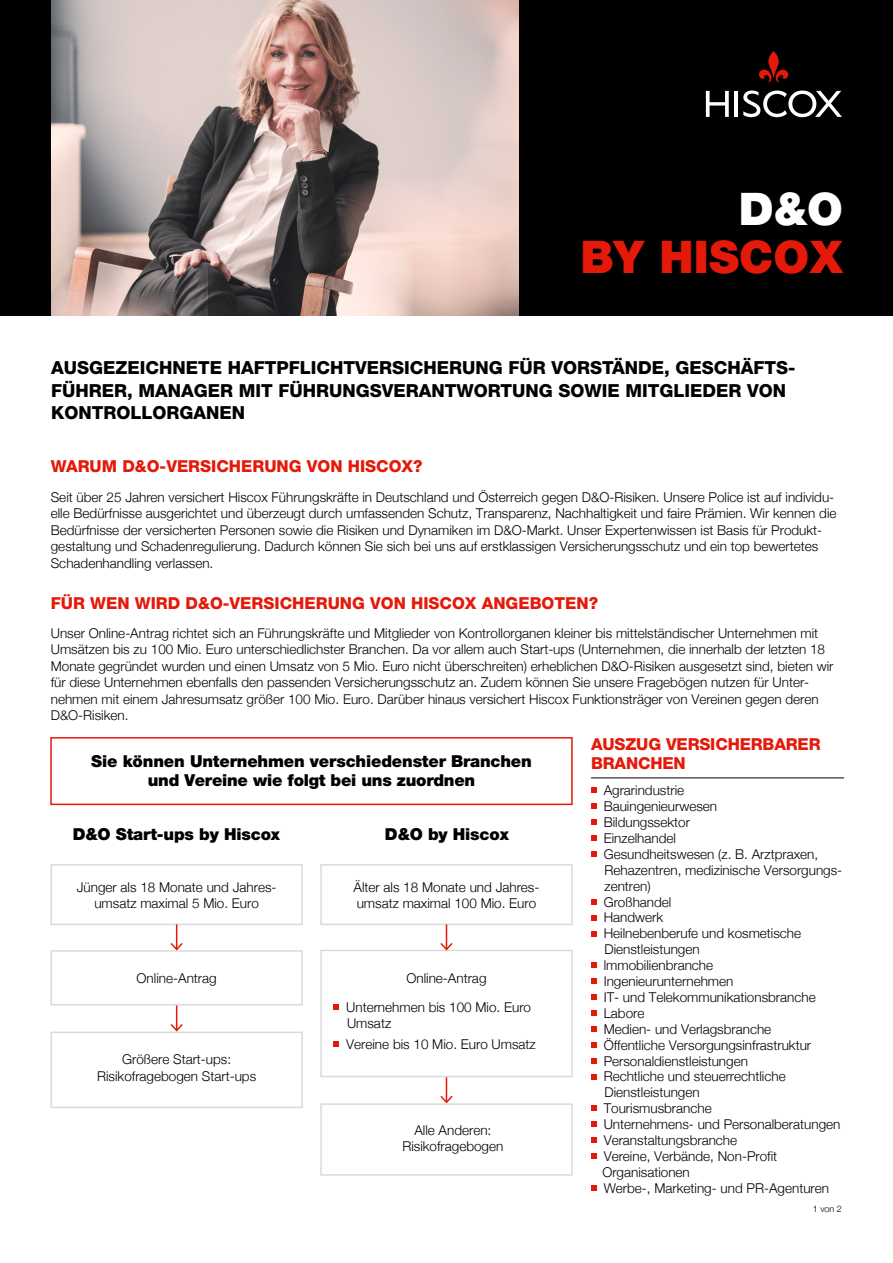
<style>
.page{position:relative;width:893px;height:1263px;background:#fff}
.page>*{position:absolute;margin:0;border:0;box-sizing:border-box;transform-origin:0 0}
.t1{font:900 45px "Helvetica Neue LT Std";letter-spacing:.005em;color:#e4190a}
.t2{font:900 45px "Helvetica Neue LT Std";color:#fff}
.t3{font:800 18px/22.5px "Helvetica Neue LT Std";color:#000}
.Body_Copy{font:900 16.5px/19.8px "Helvetica Neue LT Std";letter-spacing:-.01em;color:#000;text-align:center}
.t4{font:800 16.5px/19.8px "Helvetica Neue LT Std";color:#e4190a}
.Intro_Para{font:300 13.5px/16.5px "Helvetica Neue";color:#000}
.t5{font:300 9px "Helvetica Neue";color:#000}
</style>
<div class="page">
<div style="left:0;top:0;width:893px;height:316px;background:#000"></div>
<svg style="left:759px;top:51px;width:29px;height:31px"></svg>
<hr style="left:735px;top:91px;width:3px;height:26px;background:#fff">
<svg style="left:706px;top:91px;width:23px;height:26px"></svg>
<svg style="left:743px;top:91px;width:99px;height:26px"></svg>
<div style="left:50px;top:737px;width:523px;height:68px;border:2px solid #e4190a"></div>
<div style="left:50px;top:864px;width:253px;height:61px;border:2px solid #d9dada"></div>
<div style="left:50px;top:950px;width:253px;height:55px;border:2px solid #d9dada"></div>
<div style="left:50px;top:1031px;width:253px;height:77px;border:2px solid #d9dada"></div>
<div style="left:320px;top:864px;width:253px;height:61px;border:2px solid #d9dada"></div>
<div style="left:320px;top:950px;width:253px;height:127px;border:2px solid #d9dada"></div>
<div style="left:320px;top:1103px;width:253px;height:73px;border:2px solid #d9dada"></div>
<img style="left:51px;top:0;width:468px;height:316px">
<hr style="left:591px;top:777px;width:253px;height:1px;background:#000">
<svg style="left:591px;top:788px;width:5px;height:5px"></svg>
<svg style="left:591px;top:804px;width:5px;height:5px"></svg>
<svg style="left:591px;top:820px;width:5px;height:5px"></svg>
<svg style="left:591px;top:835px;width:5px;height:6px"></svg>
<svg style="left:591px;top:851px;width:5px;height:5px"></svg>
<svg style="left:591px;top:899px;width:5px;height:5px"></svg>
<svg style="left:591px;top:915px;width:5px;height:5px"></svg>
<svg style="left:591px;top:931px;width:5px;height:5px"></svg>
<svg style="left:591px;top:963px;width:5px;height:5px"></svg>
<svg style="left:591px;top:979px;width:5px;height:5px"></svg>
<svg style="left:591px;top:994px;width:5px;height:6px"></svg>
<svg style="left:591px;top:1010px;width:5px;height:5px"></svg>
<svg style="left:591px;top:1026px;width:5px;height:5px"></svg>
<svg style="left:591px;top:1042px;width:5px;height:5px"></svg>
<svg style="left:591px;top:1058px;width:5px;height:5px"></svg>
<svg style="left:591px;top:1074px;width:5px;height:5px"></svg>
<svg style="left:591px;top:1106px;width:5px;height:5px"></svg>
<svg style="left:591px;top:1122px;width:5px;height:5px"></svg>
<svg style="left:591px;top:1138px;width:5px;height:5px"></svg>
<svg style="left:591px;top:1153px;width:5px;height:6px"></svg>
<svg style="left:591px;top:1185px;width:5px;height:5px"></svg>
<svg style="left:334px;top:1004px;width:5px;height:6px"></svg>
<svg style="left:334px;top:1042px;width:5px;height:5px"></svg>
<svg style="left:169px;top:924px;width:15px;height:28px"></svg>
<svg style="left:169px;top:1005px;width:15px;height:28px"></svg>
<svg style="left:439px;top:924px;width:15px;height:28px"></svg>
<svg style="left:439px;top:1077px;width:15px;height:27px"></svg>
<p class="t2" style="left:739px;top:182px;width:106px">D&amp;O</p>
<p class="t1" style="left:580px;top:230px;width:264px">BY HISCOX</p>
<p class="t3" style="left:51px;top:357px;width:746px">AUSGEZEICHNETE HAFTPFLICHTVERSICHERUNG FÜR VORSTÄNDE, GESCHÄFTS-<br>FÜHRER, MANAGER MIT FÜHRUNGSVERANTWORTUNG SOWIE MITGLIEDER VON<br>KONTROLLORGANEN</p>
<p class="t4" style="left:51px;top:456px;width:373px">WARUM D&amp;O-VERSICHERUNG VON HISCOX?</p>
<p class="Intro_Para" style="left:51px;top:487px;width:787px">Seit über 25 Jahren versichert Hiscox Führungskräfte in Deutschland und Österreich gegen D&amp;O-Risiken. Unsere Police ist auf individu&shy;elle Bedürfnisse ausgerichtet und überzeugt durch umfassenden Schutz, Transparenz, Nachhaltigkeit und faire Prämien. Wir kennen die Bedürfnisse der versicherten Personen sowie die Risiken und Dynamiken im D&amp;O-Markt. Unser Expertenwissen ist Basis für Produkt&shy;gestaltung und Schadenregulierung. Dadurch können Sie sich bei uns auf erstklassigen Versicherungsschutz und ein top bewertetes Schadenhandling verlassen.</p>
<p class="t4" style="left:51px;top:593px;width:549px">FÜR WEN WIRD D&amp;O-VERSICHERUNG VON HISCOX ANGEBOTEN?</p>
<p class="Intro_Para" style="left:51px;top:624px;width:784px">Unser Online-Antrag richtet sich an Führungskräfte und Mitglieder von Kontrollorganen kleiner bis mittelständischer Unternehmen mit Umsätzen bis zu 100 Mio. Euro unterschiedlichster Branchen. Da vor allem auch Start-ups (Unternehmen, die innerhalb der letzten 18<br>Monate gegründet wurden und einen Umsatz von 5 Mio. Euro nicht überschreiten) erheblichen D&amp;O-Risiken ausgesetzt sind, bieten wir für diese Unternehmen ebenfalls den passenden Versicherungsschutz an. Zudem können Sie unsere Fragebögen nutzen für Unter&shy;nehmen mit einem Jahresumsatz größer 100 Mio. Euro. Darüber hinaus versichert Hiscox Funktionsträger von Vereinen gegen deren D&amp;O-Risiken.</p>
<p class="Body_Copy" style="left:91px;top:751px;width:442px">Sie können Unternehmen verschiedenster Branchen und Vereine wie folgt bei uns zuordnen</p>
<p class="Body_Copy" style="left:73px;top:824px;width:209px">D&amp;O Start-ups by Hiscox</p>
<p class="Body_Copy" style="left:385px;top:824px;width:125px">D&amp;O by Hiscox</p>
<p class="Intro_Para" style="left:77px;top:878px;width:201px;text-align:center">Jünger als 18 Monate und Jahres&shy;umsatz maximal 5 Mio. Euro</p>
<p class="Intro_Para" style="left:354px;top:878px;width:187px">Älter als 18 Monate und Jahres&shy;umsatz maximal 100 Mio. Euro</p>
<p class="Intro_Para" style="left:137px;top:968px;width:82px">Online-Antrag</p>
<p class="Intro_Para" style="left:97px;top:1050px;width:161px;text-align:center">Größere Start-ups:<br>Risikofragebogen Start-ups</p>
<p class="Intro_Para" style="left:406px;top:968px;width:82px">Online-Antrag</p>
<p class="Intro_Para" style="left:346px;top:998px;width:186px">Unternehmen bis 100 Mio. Euro<br>Umsatz</p>
<p class="Intro_Para" style="left:346px;top:1035px;width:191px">Vereine bis 10 Mio. Euro Umsatz</p>
<p class="Intro_Para" style="left:402px;top:1120px;width:103px;text-align:center">Alle Anderen:<br>Risikofragebogen</p>
<p class="t4" style="left:591px;top:734px;width:231px">AUSZUG VERSICHERBARER<br>BRANCHEN</p>
<p class="Intro_Para" style="left:604px;top:781px;width:82px">Agrarindustrie</p>
<p class="Intro_Para" style="left:604px;top:797px;width:115px">Bauingenieurwesen</p>
<p class="Intro_Para" style="left:604px;top:813px;width:88px">Bildungssektor</p>
<p class="Intro_Para" style="left:604px;top:829px;width:74px">Einzelhandel</p>
<p class="Intro_Para" style="left:604px;top:845px;width:240px;line-height:15.9px">Gesundheitswesen (z. B. Arztpraxen,<br>Rehazentren, medizinische Versorgungs&shy;zentren)</p>
<p class="Intro_Para" style="left:604px;top:892px;width:69px">Großhandel</p>
<p class="Intro_Para" style="left:604px;top:908px;width:61px">Handwerk</p>
<p class="Intro_Para" style="left:604px;top:924px;width:199px;line-height:15.9px">Heilnebenberufe und kosmetische<br>Dienstleistungen</p>
<p class="Intro_Para" style="left:604px;top:956px;width:111px">lmmobilienbranche</p>
<p class="Intro_Para" style="left:604px;top:972px;width:131px">Ingenieurunternehmen</p>
<p class="Intro_Para" style="left:604px;top:988px;width:214px">IT- und Telekommunikationsbranche</p>
<p class="Intro_Para" style="left:604px;top:1004px;width:42px">Labore</p>
<p class="Intro_Para" style="left:604px;top:1020px;width:169px">Medien- und Verlagsbranche</p>
<p class="Intro_Para" style="left:604px;top:1035px;width:209px">Öffentliche Versorgungsinfrastruktur</p>
<p class="Intro_Para" style="left:604px;top:1051px;width:146px">Personaldienstleistungen</p>
<p class="Intro_Para" style="left:604px;top:1068px;width:184px;line-height:15.9px">Rechtliche und steuerrechtliche<br>Dienstleistungen</p>
<p class="Intro_Para" style="left:604px;top:1099px;width:110px">Tourismusbranche</p>
<p class="Intro_Para" style="left:604px;top:1115px;width:238px">Unternehmens- und Personalberatungen</p>
<p class="Intro_Para" style="left:604px;top:1131px;width:135px">Veranstaltungsbranche</p>
<p class="Intro_Para" style="left:602px;top:1147px;width:176px;line-height:15.9px">Vereine, Verbände, Non-Profit<br>Organisationen</p>
<p class="Intro_Para" style="left:604px;top:1179px;width:227px">Werbe-, Marketing- und PR-Agenturen</p>
<p class="t5" style="left:813px;top:1201px;width:31px">1 von 2</p>
</div>
